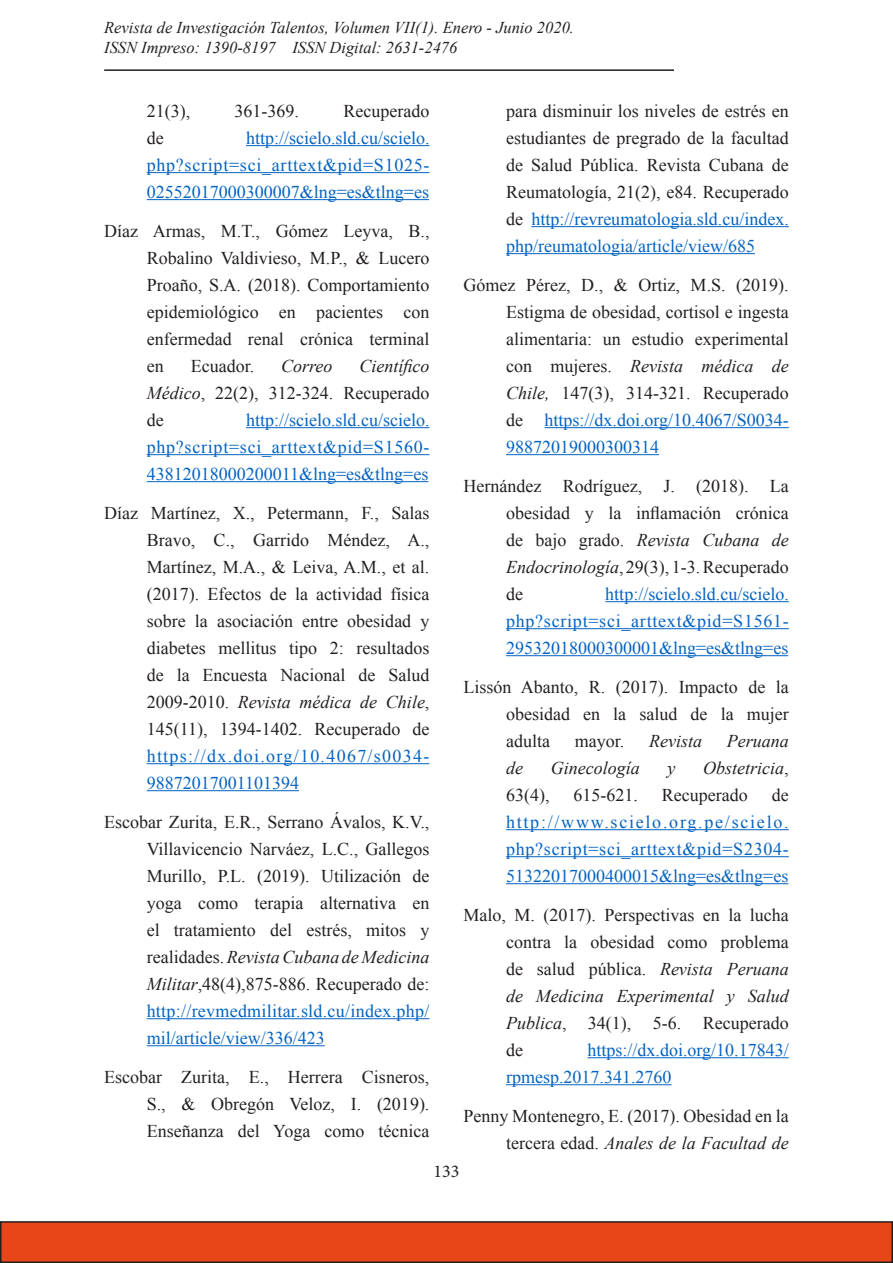
<style>
.page{position:relative;width:893px;height:1263px;background:#fff}
.page>*{position:absolute;margin:0;border:0;box-sizing:border-box;transform-origin:0 0}
.t1{font:18px/27px "Times New Roman";color:#231f20;text-align:justify}
.t2{font:18px/27px "Times New Roman";color:#0563c1;text-align:justify}
.t3{font:italic 18px "Times New Roman";color:#231f20}
.t4{font:18px "Minion Pro";color:#231f20}
.t5{font:italic 16.5px/19.8px "Times New Roman";color:#231f20}
.s1{font-style:italic}
.s2{color:#0563c1}
.s3{font-style:normal}
.s4{color:#231f20}
</style>
<div class="page">
<hr style="left:104px;top:69px;width:570px;height:2px;background:#231f20">
<div style="left:1px;top:1222px;width:891px;height:40px;background:#e84619"></div>
<div style="left:0;top:1221px;width:893px;height:42px;border:2px solid #231f20"></div>
<hr style="left:246px;top:145px;width:183px;height:1px;background:#0563c1">
<hr style="left:147px;top:172px;width:282px;height:1px;background:#0563c1">
<hr style="left:147px;top:199px;width:282px;height:1px;background:#0563c1">
<hr style="left:246px;top:427px;width:183px;height:1px;background:#0563c1">
<hr style="left:147px;top:454px;width:282px;height:1px;background:#0563c1">
<hr style="left:147px;top:481px;width:281px;height:1px;background:#0563c1">
<hr style="left:147px;top:763px;width:282px;height:1px;background:#0563c1">
<hr style="left:147px;top:790px;width:152px;height:1px;background:#0563c1">
<hr style="left:147px;top:1018px;width:282px;height:1px;background:#0563c1">
<hr style="left:147px;top:1045px;width:178px;height:1px;background:#0563c1">
<hr style="left:531px;top:226px;width:258px;height:1px;background:#0563c1">
<hr style="left:506px;top:253px;width:249px;height:1px;background:#0563c1">
<hr style="left:545px;top:427px;width:244px;height:1px;background:#0563c1">
<hr style="left:506px;top:454px;width:153px;height:1px;background:#0563c1">
<hr style="left:605px;top:601px;width:184px;height:1px;background:#0563c1">
<hr style="left:506px;top:628px;width:283px;height:1px;background:#0563c1">
<hr style="left:506px;top:655px;width:282px;height:1px;background:#0563c1">
<hr style="left:506px;top:829px;width:283px;height:1px;background:#0563c1">
<hr style="left:506px;top:856px;width:283px;height:1px;background:#0563c1">
<hr style="left:506px;top:883px;width:282px;height:1px;background:#0563c1">
<hr style="left:588px;top:1057px;width:201px;height:1px;background:#0563c1">
<hr style="left:506px;top:1084px;width:165px;height:1px;background:#0563c1">
<p class="t5" style="left:104px;top:17px;width:471px">Revista de Investigación Talentos, Volumen VII(1). Enero - Junio 2020.<br>ISSN Impreso: 1390-8197 ISSN Digital: 2631-2476</p>
<p class="t1" style="left:147px;top:97px;width:45px">21(3),</p>
<p class="t1" style="left:235px;top:97px;width:66px">361-369.</p>
<p class="t1" style="left:343px;top:97px;width:87px">Recuperado</p>
<p class="t1" style="left:147px;top:124px;width:18px">de</p>
<p class="t2" style="left:147px;top:124px;width:284px;text-indent:99px">http://scielo.sld.cu/scielo. php?script=sci_arttext&amp;pid=S1025- 02552017000300007&amp;lng=es&amp;tlng=es</p>
<p class="t1" style="left:147px;top:217px;width:284px;text-indent:-43px">Díaz Armas, M.T., Gómez Leyva, B., Robalino Valdivieso, M.P., &amp; Lucero Proaño, S.A. (2018). Comportamiento epidemiológico en pacientes con enfermedad renal crónica terminal en</p>
<p class="t1" style="left:147px;top:352px;width:284px;text-indent:213px"><span class="s1">Científico Médico</span>, 22(2), 312-324. Recuperado de</p>
<p class="t1" style="left:191px;top:352px;width:65px">Ecuador.</p>
<p class="t3" style="left:281px;top:353px;width:53px">Correo</p>
<p class="t2" style="left:147px;top:406px;width:284px;text-indent:99px">http://scielo.sld.cu/scielo. php?script=sci_arttext&amp;pid=S1560- 43812018000200011&amp;lng=es&amp;tlng=es</p>
<p class="t1" style="left:147px;top:499px;width:284px;text-indent:-43px">Díaz Martínez, X., Petermann, F., Salas Bravo, C., Garrido Méndez, A., Martínez, M.A., &amp; Leiva, A.M., et al. (2017). Efectos de la actividad física sobre la asociación entre obesidad y diabetes mellitus tipo 2: resultados de la Encuesta Nacional de Salud 2009-2010. <span class="s1">Revista médica de Chile</span>, 145(11), 1394-1402. Recuperado de <span class="s2">https://dx.doi.org/10.4067/s0034- 98872017001101394</span></p>
<p class="t1" style="left:147px;top:808px;width:284px;text-indent:-43px">Escobar Zurita, E.R., Serrano Ávalos, K.V., Villavicencio Narváez, L.C., Gallegos Murillo, P.L. (2019). Utilización de yoga como terapia alternativa en el tratamiento del estrés, mitos y realidades. <span class="s1">Revista Cubana de Medicina Militar</span>,48(4),875-886. Recuperado de: <span class="s2">http://revmedmilitar.sld.cu/index.php/ mil/article/view/336/423</span></p>
<p class="t1" style="left:147px;top:1063px;width:284px;text-indent:-43px">Escobar Zurita, E., Herrera Cisneros, S., &amp; Obregón Veloz, I. (2019).<br>Enseñanza del Yoga como técnica</p>
<p class="t1" style="left:506px;top:97px;width:284px">para disminuir los niveles de estrés en estudiantes de pregrado de la facultad de Salud Pública. Revista Cubana de Reumatología, 21(2), e84. Recuperado de <span class="s2">http://revreumatologia.sld.cu/index. php/reumatologia/article/view/685</span></p>
<p class="t1" style="left:506px;top:271px;width:284px;text-indent:-43px">Gómez Pérez, D., &amp; Ortiz, M.S. (2019).<br>Estigma de obesidad, cortisol e ingesta alimentaria: un estudio experimental con mujeres. <span class="s1">Revista médica de Chile,</span> 147(3), 314-321. Recuperado de <span class="s2">https://dx.doi.org/10.4067/S0034- 98872019000300314</span></p>
<p class="t1" style="left:506px;top:472px;width:284px;text-indent:-43px">Hernández Rodríguez, J. (2018). La obesidad y la inflamación crónica de bajo grado. <span class="s1">Revista Cubana de Endocrinología</span>, 29(3), 1-3. Recuperado de</p>
<p class="t2" style="left:506px;top:580px;width:284px;text-indent:99px">http://scielo.sld.cu/scielo. php?script=sci_arttext&amp;pid=S1561- 29532018000300001&amp;lng=es&amp;tlng=es</p>
<p class="t1" style="left:506px;top:673px;width:284px;text-indent:-43px">Lissón Abanto, R. (2017). Impacto de la obesidad en la salud de la mujer adulta</p>
<p class="t1" style="left:575px;top:727px;width:51px">mayor.</p>
<p class="t3" style="left:649px;top:728px;width:54px">Revista</p>
<p class="t3" style="left:727px;top:728px;width:63px">Peruana</p>
<p class="t3" style="left:506px;top:755px;width:18px">de</p>
<p class="t3" style="left:551px;top:755px;width:90px">Ginecología</p>
<p class="t3" style="left:667px;top:755px;width:9px">y</p>
<p class="t3" style="left:703px;top:755px;width:87px">Obstetricia<span class="s3">,</span></p>
<p class="t1" style="left:506px;top:781px;width:45px">63(4),</p>
<p class="t1" style="left:573px;top:781px;width:66px">615-621.</p>
<p class="t1" style="left:662px;top:781px;width:87px">Recuperado</p>
<p class="t2" style="left:506px;top:781px;width:284px;text-indent:266px"><span class="s4">de </span>http://www.scielo.org.pe/scielo. php?script=sci_arttext&amp;pid=S2304- 51322017000400015&amp;lng=es&amp;tlng=es</p>
<p class="t1" style="left:506px;top:901px;width:284px;text-indent:-43px">Malo, M. (2017). Perspectivas en la lucha contra la obesidad como problema de salud pública. <span class="s1">Revista Peruana de Medicina Experimental y Salud Publica</span>, 34(1), 5-6. Recuperado de</p>
<p class="t2" style="left:506px;top:1036px;width:284px;text-indent:82px">https://dx.doi.org/10.17843/ rpmesp.2017.341.2760</p>
<p class="t1" style="left:463px;top:1102px;width:327px;text-align:right">Penny Montenegro, E. (2017). Obesidad en la tercera edad. <span class="s1">Anales de la Facultad de</span></p>
<p class="t4" style="left:433px;top:1159px;width:27px">133</p>
</div>
